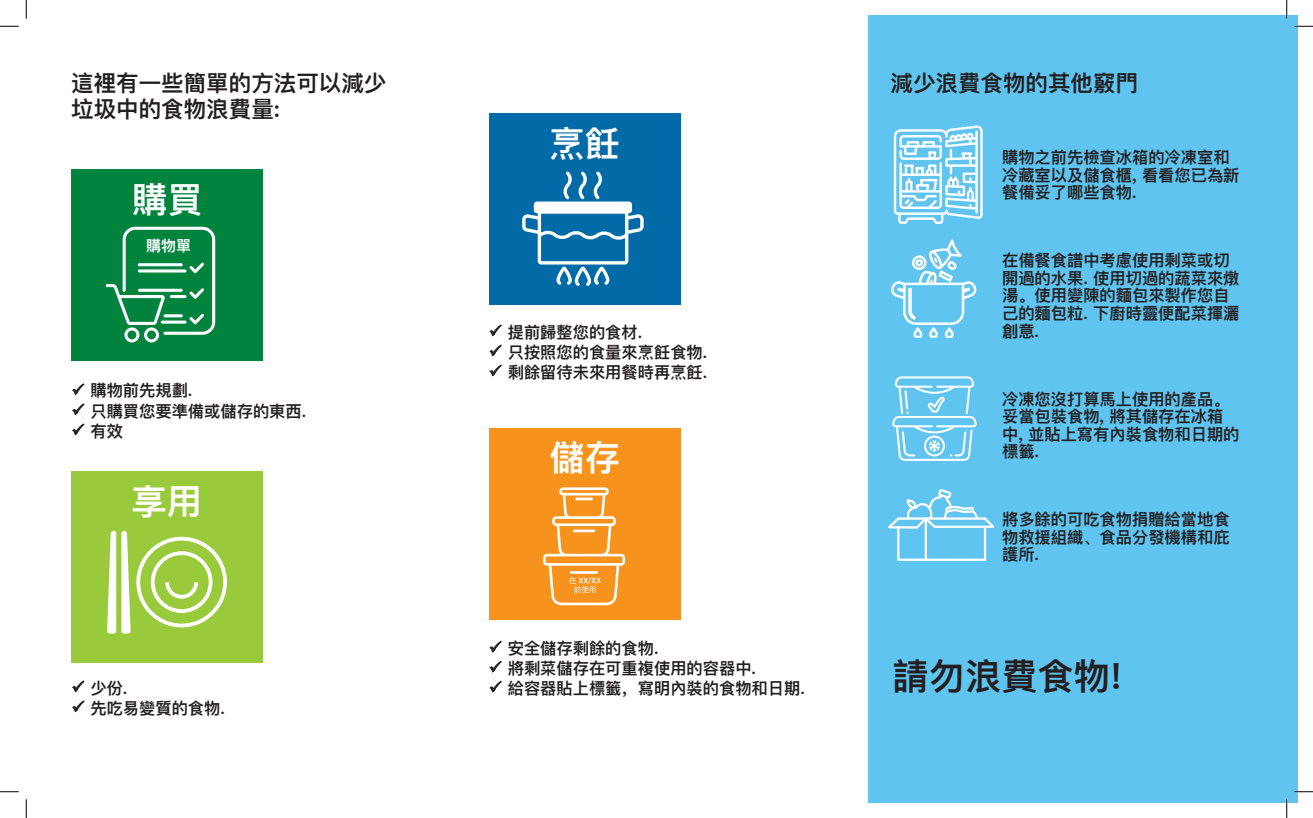
<style>
.page{position:relative;width:1313px;height:818px;background:#fff}
.page>*{position:absolute;margin:0;border:0;box-sizing:border-box;transform-origin:0 0}
.Food{font:600 36.25px "Ping Fang SC";color:#231f20}
.Mandarin_BUY_IT__COOK_IT__ENJOY_etc{font:600 35.25px "Ping Fang SC";color:#fff}
.Mandarin_panel_headline{font:600 22.5px/25.9px "Ping Fang SC";color:#231f20}
.Mandarin_tips_copy{font:600 16.25px/17.5px "Ping Fang SC";color:#231f20}
.Mandarin_bullets_Buy_cook_enjoy{font:600 16.25px "Ping Fang SC";color:#231f20}
.buy_it_cook_it{font:600 15px "Ping Fang SC";color:#fff}
</style>
<div class="page">
<div style="left:869px;top:15px;width:429px;height:787px;background:#5fc4ef"></div>
<div style="left:489px;top:113px;width:191px;height:191px;background:#006ba6"></div>
<svg style="left:556px;top:266px;width:54px;height:20px"></svg>
<svg style="left:563px;top:171px;width:39px;height:29px"></svg>
<svg style="left:522px;top:213px;width:122px;height:30px"></svg>
<div style="left:535px;top:203px;width:95px;height:8px;background:#fff"></div>
<div style="left:534px;top:201px;width:98px;height:12px;border:3px solid #fff"></div>
<div style="left:538px;top:210px;width:90px;height:54px;border:3px solid #fff;border-radius:2px"></div>
<div style="left:72px;top:170px;width:191px;height:191px;background:#00843d"></div>
<svg style="left:888px;top:489px;width:106px;height:72px"></svg>
<svg style="left:892px;top:376px;width:85px;height:85px"></svg>
<svg style="left:893px;top:125px;width:89px;height:99px"></svg>
<svg style="left:891px;top:239px;width:86px;height:99px"></svg>
<div style="left:72px;top:471px;width:191px;height:191px;background:#99ca3b"></div>
<div style="left:136px;top:536px;width:91px;height:91px;border:4px solid #fff;border-radius:50%"></div>
<div style="left:151px;top:551px;width:61px;height:62px;border:4px solid #fff;border-radius:50%"></div>
<svg style="left:165px;top:582px;width:33px;height:17px"></svg>
<svg style="left:107px;top:531px;width:24px;height:102px"></svg>
<div style="left:489px;top:428px;width:191px;height:191px;background:#f7931d"></div>
<svg style="left:543px;top:487px;width:82px;height:118px"></svg>
<svg style="left:106px;top:227px;width:109px;height:115px"></svg>
<svg style="left:0;top:25px;width:19px;height:2px"></svg>
<svg style="left:1294px;top:25px;width:18px;height:2px"></svg>
<svg style="left:0;top:791px;width:19px;height:1px"></svg>
<svg style="left:1294px;top:791px;width:18px;height:1px"></svg>
<svg style="left:25px;top:0;width:2px;height:19px"></svg>
<svg style="left:25px;top:799px;width:2px;height:19px"></svg>
<svg style="left:1286px;top:0;width:1px;height:19px"></svg>
<svg style="left:1285px;top:799px;width:2px;height:19px"></svg>
<p class="Mandarin_panel_headline" style="left:71px;top:69px;width:316px">這裡有一些簡單的方法可以減少垃圾中的食物浪費量:</p>
<p class="Mandarin_BUY_IT__COOK_IT__ENJOY_etc" style="left:132px;top:178px;width:72px">購買</p>
<p class="buy_it_cook_it" style="left:146px;top:237px;width:46px">購物單</p>
<p class="Mandarin_bullets_Buy_cook_enjoy" style="left:72px;top:380px;width:122px">✓ 購物前先規劃.</p>
<p class="Mandarin_bullets_Buy_cook_enjoy" style="left:72px;top:400px;width:236px">✓ 只購買您要準備或儲存的東西.</p>
<p class="Mandarin_bullets_Buy_cook_enjoy" style="left:72px;top:420px;width:53px">✓ 有效</p>
<p class="Mandarin_BUY_IT__COOK_IT__ENJOY_etc" style="left:132px;top:479px;width:72px">享用</p>
<p class="Mandarin_bullets_Buy_cook_enjoy" style="left:72px;top:677px;width:57px">✓ 少份.</p>
<p class="Mandarin_bullets_Buy_cook_enjoy" style="left:72px;top:697px;width:155px">✓ 先吃易變質的食物.</p>
<p class="Mandarin_BUY_IT__COOK_IT__ENJOY_etc" style="left:549px;top:121px;width:72px">烹飪</p>
<p class="Mandarin_bullets_Buy_cook_enjoy" style="left:489px;top:322px;width:155px">✓ 提前歸整您的食材.</p>
<p class="Mandarin_bullets_Buy_cook_enjoy" style="left:489px;top:342px;width:220px">✓ 只按照您的食量來烹飪食物.</p>
<p class="Mandarin_bullets_Buy_cook_enjoy" style="left:489px;top:362px;width:220px">✓ 剩餘留待未來用餐時再烹飪.</p>
<p class="Mandarin_BUY_IT__COOK_IT__ENJOY_etc" style="left:549px;top:436px;width:72px">儲存</p>
<p class="Mandarin_bullets_Buy_cook_enjoy" style="left:489px;top:638px;width:171px">✓ 安全儲存剩餘的食物.</p>
<p class="Mandarin_bullets_Buy_cook_enjoy" style="left:489px;top:658px;width:268px">✓ 將剩菜儲存在可重複使用的容器中.</p>
<p class="Mandarin_bullets_Buy_cook_enjoy" style="left:489px;top:678px;width:317px">✓ 給容器貼上標籤，寫明內裝的食物和日期.</p>
<p class="Mandarin_panel_headline" style="left:890px;top:69px;width:249px">減少浪費食物的其他竅門</p>
<p class="Mandarin_tips_copy" style="left:1002px;top:148px;width:239px">購物之前先檢查冰箱的冷凍室和冷藏室以及儲食櫃, 看看您已為新餐備妥了哪些食物.</p>
<p class="Mandarin_tips_copy" style="left:1002px;top:252px;width:239px">在備餐食譜中考慮使用剩菜或切開過的水果. 使用切過的蔬菜來燉湯。使用變陳的麵包來製作您自己的麵包粒. 下廚時靈便配菜揮灑創意.</p>
<p class="Mandarin_tips_copy" style="left:1002px;top:390px;width:239px">冷凍您沒打算馬上使用的產品。妥當包裝食物, 將其儲存在冰箱中, 並貼上寫有內裝食物和日期的標籤.</p>
<p class="Mandarin_tips_copy" style="left:1002px;top:510px;width:229px;text-align:justify">將多餘的可吃食物捐贈給當地食物救援組織、食品分發機構和庇護所.</p>
<p class="Food" style="left:892px;top:653px;width:231px">請勿浪費食物!</p>
</div>
